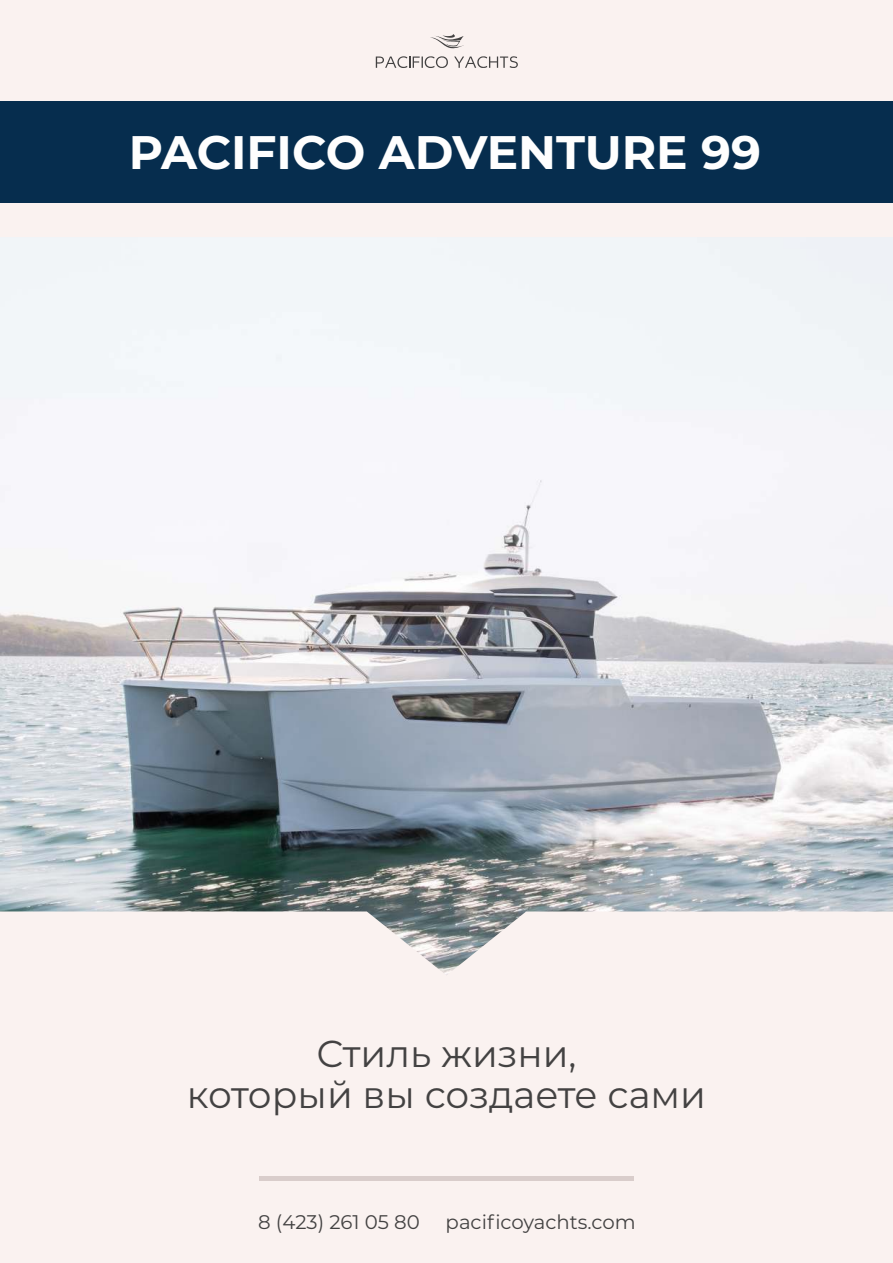
<style>
.page{position:relative;width:893px;height:1263px;background:#faf2f0}
.page>*{position:absolute;margin:0;border:0;box-sizing:border-box;transform-origin:0 0}
.t1{font:700 46.95px "Montserrat";color:#fefefe}
.t2{font:37.5px/41.4px "Montserrat";color:#434242;text-align:center}
.t3{font:19.65px "Montserrat";color:#434242}
</style>
<div class="page">
<img style="left:0;top:237px;width:893px;height:738px">
<div style="left:0;top:101px;width:893px;height:102px;background:#062d4e"></div>
<hr style="left:259px;top:1176px;width:375px;height:4px;background:#d9cdcb">
<svg style="left:454px;top:56px;width:64px;height:12px"></svg>
<svg style="left:430px;top:34px;width:34px;height:15px"></svg>
<svg style="left:376px;top:56px;width:72px;height:12px"></svg>
<p class="t1" style="left:129px;top:124px;width:634px">PACIFICO ADVENTURE 99</p>
<p class="t2" style="left:187px;top:1032px;width:521px">Стиль жизни,<br>который вы создаете сами</p>
<p class="t3" style="left:258px;top:1210px;width:163px">8 (423) 261 05 80</p>
<p class="t3" style="left:446px;top:1210px;width:192px">pacificoyachts.com</p>
</div>
